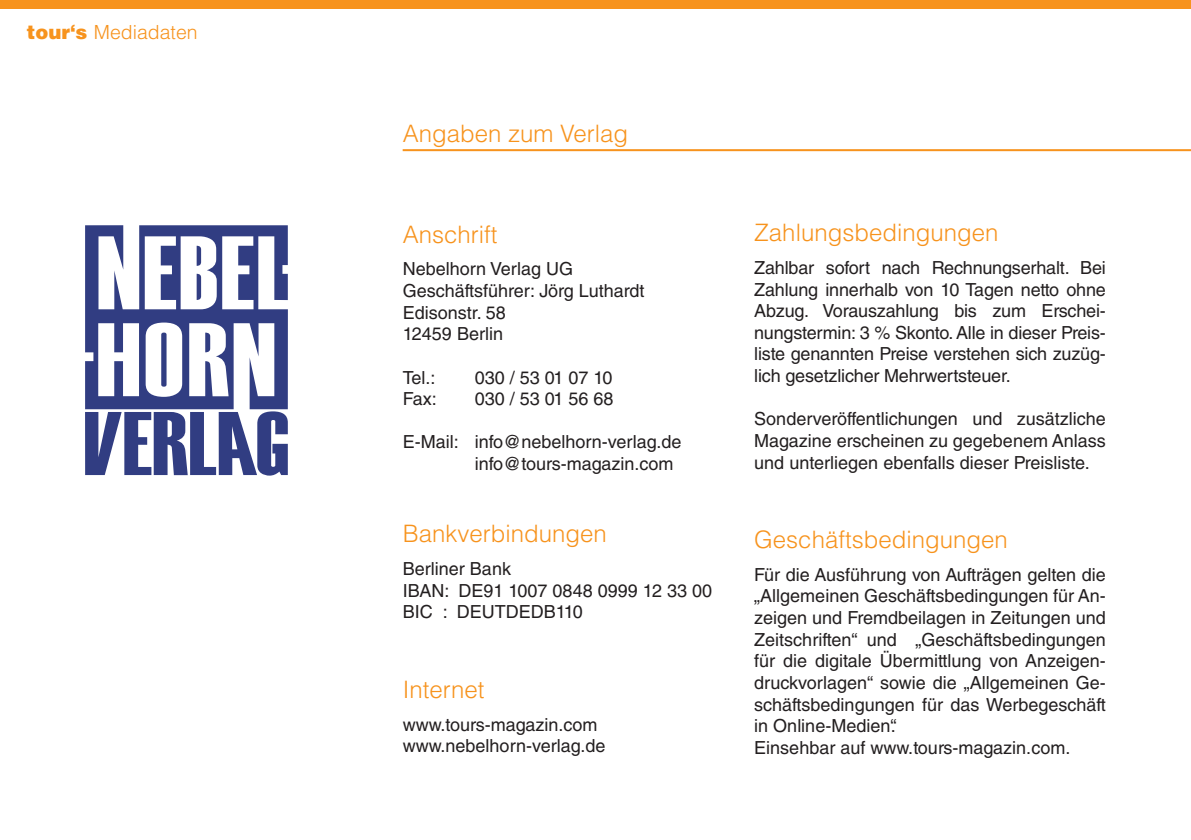
<style>
.page{position:relative;width:1191px;height:840px;background:#fff}
.page>*{position:absolute;margin:0;border:0;box-sizing:border-box;transform-origin:0 0}
.t1{font:300 24px "Helvetica LT Std";color:#f7931d}
.t2{font:300 19.4px "Helvetica LT Std";color:#f7931d}
.t3{font:18px/21.6px "Helvetica LT Std";color:#231f20}
.s1{font-weight:900}
</style>
<div class="page">
<div style="left:0;top:0;width:1191px;height:9px;background:#f7931d"></div>
<svg style="left:85px;top:225px;width:203px;height:250px"></svg>
<hr style="left:403px;top:149px;width:788px;height:2px;background:#f7931d">
<p class="t2" style="left:27px;top:20px;width:172px"><span class="s1">tour‘s</span> Mediadaten</p>
<h1 class="t1" style="left:403px;top:119px;width:227px">Angaben zum Verlag</h1>
<h1 class="t1" style="left:403px;top:219px;width:96px">Anschrift</h1>
<p class="t3" style="left:403px;top:258px;width:243px">Nebelhorn Verlag UG<br>Geschäftsführer: Jörg Luthardt<br>Edisonstr. 58<br>12459 Berlin</p>
<p class="t3" style="left:403px;top:366px;width:34px">Tel.:</p>
<p class="t3" style="left:475px;top:366px;width:139px">030 / 53 01 07 10</p>
<p class="t3" style="left:403px;top:388px;width:36px">Fax:</p>
<p class="t3" style="left:475px;top:388px;width:140px">030 / 53 01 56 68</p>
<p class="t3" style="left:475px;top:431px;width:208px;text-indent:-72px">E-Mail: info@nebelhorn-verlag.de info@tours-magazin.com</p>
<h1 class="t1" style="left:403px;top:518px;width:206px">Bankverbindungen</h1>
<p class="t3" style="left:403px;top:557px;width:311px">Berliner Bank<br>IBAN: DE91 1007 0848 0999 12 33 00<br>BIC : DEUTDEDB110</p>
<h1 class="t1" style="left:403px;top:673px;width:83px">Internet</h1>
<p class="t3" style="left:403px;top:713px;width:204px">www.tours-magazin.com www.nebelhorn-verlag.de</p>
<h1 class="t1" style="left:754px;top:217px;width:246px">Zahlungsbedingungen</h1>
<p class="t3" style="left:754px;top:257px;width:353px;text-align:justify">Zahlbar sofort nach Rechnungserhalt. Bei Zahlung innerhalb von 10 Tagen netto ohne Abzug. Vorauszahlung bis zum Erschei&shy;nungstermin: 3 % Skonto. Alle in dieser Preis&shy;liste genannten Preise verstehen sich zuzüg&shy;lich gesetzlicher Mehrwertsteuer.</p>
<p class="t3" style="left:754px;top:408px;width:353px;text-align:justify">Sonderveröffentlichungen und zusätzliche Magazine erscheinen zu gegebenem Anlass und unterliegen ebenfalls dieser Preisliste.</p>
<h1 class="t1" style="left:754px;top:524px;width:255px">Geschäftsbedingungen</h1>
<p class="t3" style="left:754px;top:563px;width:353px">Für die Ausführung von Aufträgen gelten die „Allgemeinen Geschäftsbedingungen für An&shy;zeigen und Fremdbeilagen in Zeitungen und Zeitschriften“ und „Geschäftsbedingungen für die digitale Übermittlung von Anzeigen&shy;druckvorlagen“ sowie die „Allgemeinen Ge&shy;schäftsbedingungen für das Werbegeschäft in Online-Medien“.<br>Einsehbar auf www.tours-magazin.com.</p>
</div>
